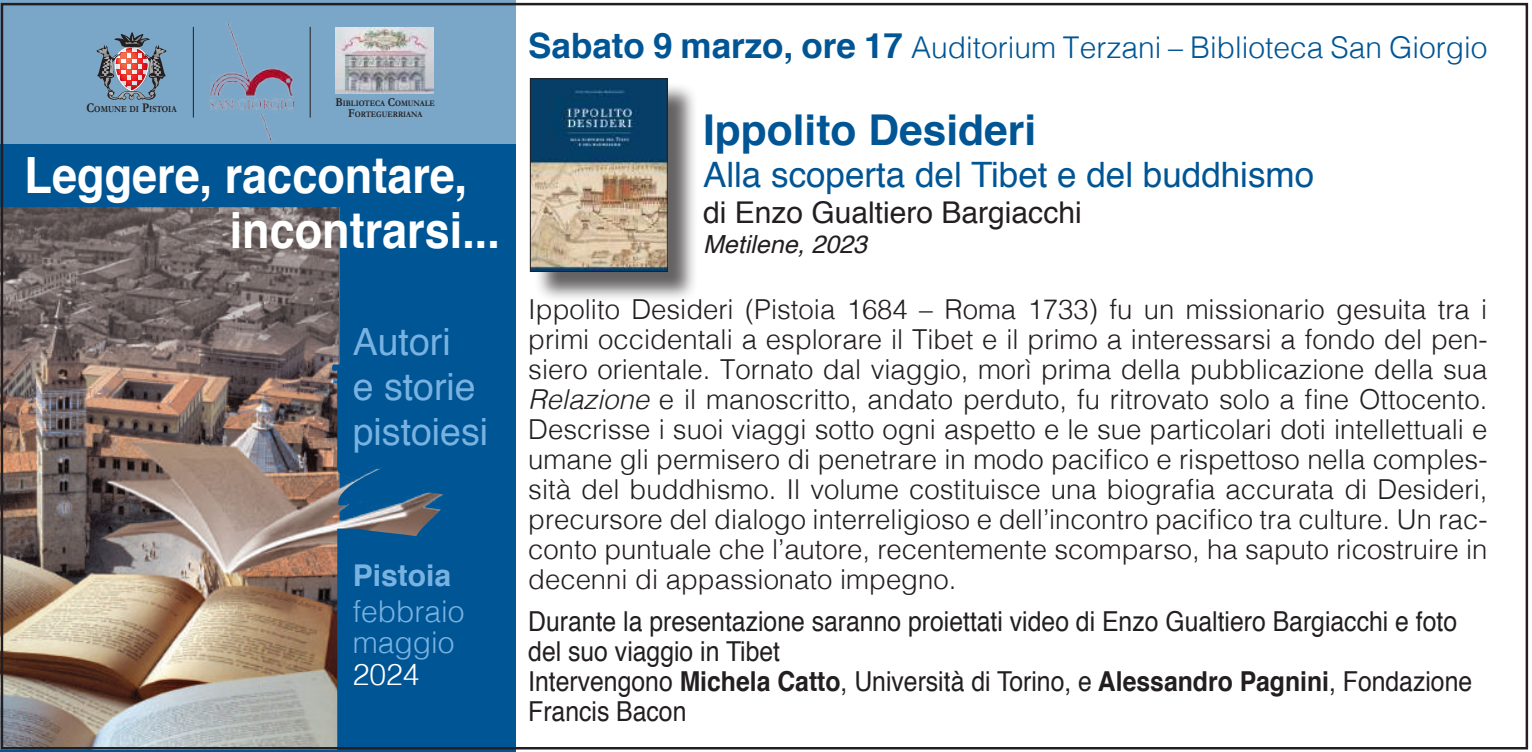
<style>
.page{position:relative;width:1532px;height:752px;background:#fff}
.page>*{position:absolute;margin:0;border:0;box-sizing:border-box;transform-origin:0 0}
.t1{font:700 50px/55px "Helvetica";color:#fff;scale:.9 1}
.t2{font:700 42.5px "Helvetica";color:#005595}
.t3{font:37.5px/45px "Helvetica";color:#78b2e1}
.t4{font:35px "Helvetica";color:#005595}
.t5{font:300 30px "Helvetica";color:#005595}
.t6{font:30px "Helvetica";color:#231f20}
.t7{font:300 30px/31.8px "Helvetica";color:#78b2e1}
.t8{font:700 30px "Helvetica";color:#78b2e1}
.t9{font:300 30px "Helvetica";color:#fff}
.t10{font:300 27.5px/30px "Helvetica";color:#231f20;text-align:justify}
.t11{font:27.5px/30px "Helvetica";color:#231f20;scale:.9 1}
.t12{font:italic 25px "Helvetica";color:#231f20}
.t13{font:700 9.25px "Garamond";color:#231f20;scale:.87 1}
.t14{font:700 8.5px/10.8px "Garamond";color:#231f20;text-align:center;scale:.89 1}
.s1{font-size:13.25px}
.s2{font-size:12px}
.s3{font-weight:700;font-size:35px}
.s4{font-style:italic}
.s5{font-weight:700}
</style>
<div class="page">
<div style="left:0;top:0;width:516px;height:752px;background:#005595"></div>
<svg style="left:0;top:0;width:528px;height:144px;background:#7ba4c3"></svg>
<img style="left:0;top:207px;width:449px;height:543px">
<img style="left:335px;top:28px;width:98px;height:66px">
<hr style="left:193px;top:27px;width:1px;height:91px;background:#231f20">
<hr style="left:310px;top:27px;width:1px;height:91px;background:#231f20">
<svg style="left:97px;top:33px;width:69px;height:67px;background:#898290"></svg>
<img style="left:210px;top:24px;width:84px;height:116px">
<div style="left:534px;top:82px;width:164px;height:221px;background:#231f20;opacity:.7"></div>
<img style="left:532px;top:80px;width:133px;height:190px">
<div style="left:530px;top:78px;width:137px;height:194px;border:1px solid #231f20"></div>
<p class="t13" style="left:86px;top:102px;width:105px"><span class="s1">C</span>OMUNE DI <span class="s1">P</span>ISTOIA</p>
<p class="t14" style="left:336px;top:98px;width:113px"><span class="s2">B</span>IBLIOTECA <span class="s2">C</span>OMUNALE<br><span class="s2">F</span>ORTEGUERRIANA</p>
<h1 class="t1" style="left:230px;top:148px;width:302px;text-indent:-205px">Leggere, raccontare, incontrarsi...</h1>
<h3 class="t3" style="left:353px;top:320px;width:137px">Autori<br>e storie pistoiesi</h3>
<p class="t8" style="left:353px;top:551px;width:100px">Pistoia</p>
<p class="t7" style="left:353px;top:593px;width:113px">febbraio maggio</p>
<p class="t9" style="left:353px;top:649px;width:68px">2024</p>
<p class="t5" style="left:528px;top:22px;width:960px"><span class="s3">Sabato 9 marzo, ore 17</span> Auditorium Terzani – Biblioteca San Giorgio</p>
<h2 class="t2" style="left:703px;top:96px;width:334px">Ippolito Desideri</h2>
<p class="t4" style="left:703px;top:148px;width:612px">Alla scoperta del Tibet e del buddhismo</p>
<p class="t6" style="left:703px;top:189px;width:380px">di Enzo Gualtiero Bargiacchi</p>
<p class="t12" style="left:703px;top:224px;width:165px">Metilene, 2023</p>
<p class="t10" style="left:528px;top:292px;width:960px">Ippolito Desideri (Pistoia 1684 – Roma 1733) fu un missionario gesuita tra i primi occidentali a esplorare il Tibet e il primo a interessarsi a fondo del pen&shy;siero orientale. Tornato dal viaggio, morì prima della pubblicazione della sua <span class="s4">Relazione</span> e il manoscritto, andato perduto, fu ritrovato solo a fine Ottocento.<br>Descrisse i suoi viaggi sotto ogni aspetto e le sue particolari doti intellettuali e umane gli permisero di penetrare in modo pacifico e rispettoso nella comples&shy;sità del buddhismo. Il volume costituisce una biografia accurata di Desideri, precursore del dialogo interreligioso e dell’incontro pacifico tra culture. Un rac&shy;conto puntuale che l’autore, recentemente scomparso, ha saputo ricostruire in decenni di appassionato impegno.</p>
<p class="t11" style="left:528px;top:607px;width:1050px">Durante la presentazione saranno proiettati video di Enzo Gualtiero Bargiacchi e foto del suo viaggio in Tibet<br>Intervengono <span class="s5">Michela Catto</span>, Università di Torino, e <span class="s5">Alessandro Pagnini</span>, Fondazione Francis Bacon</p>
</div>
